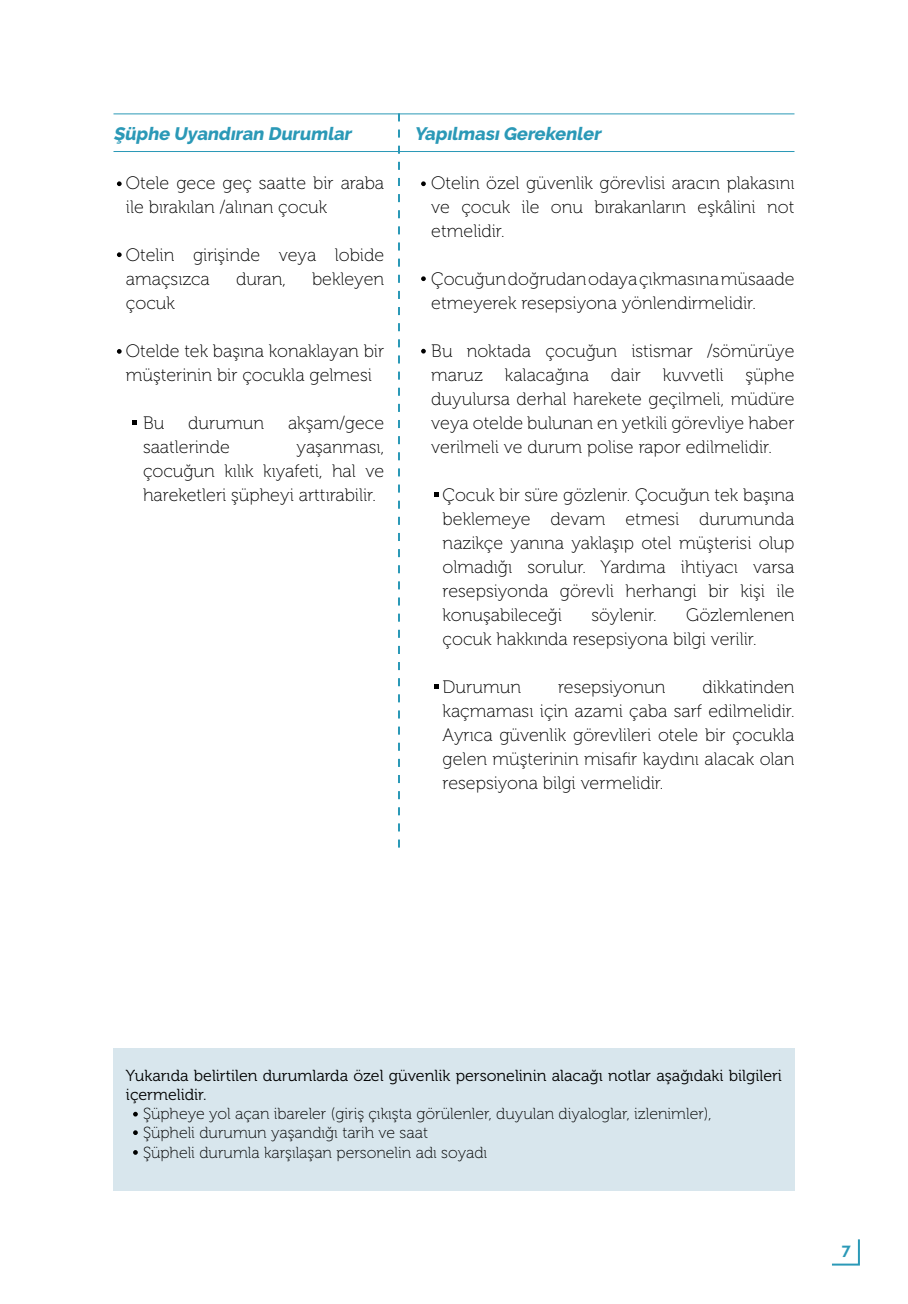
<style>
.page{position:relative;width:908px;height:1304px;background:#fff}
.page>*{position:absolute;margin:0;border:0;box-sizing:border-box;transform-origin:0 0}
.t1{font:18px/24px "Museo 100";color:#000}
.t2{font:italic 800 18px "Raleway";color:#2b99b7}
.t3{font:16px/19.2px "Museo 100";color:#000}
.t4{font:16px/19.2px "Museo 300";color:#000}
.t5{font:700 16px "Raleway";color:#2b99b7}
</style>
<div class="page">
<svg style="left:832px;top:1239px;width:28px;height:27px"></svg>
<div style="left:113px;top:1048px;width:681px;height:143px;background:#d8e6ed"></div>
<svg style="left:117px;top:181px;width:5px;height:5px"></svg>
<svg style="left:117px;top:252px;width:5px;height:5px"></svg>
<svg style="left:117px;top:349px;width:5px;height:5px"></svg>
<svg style="left:132px;top:420px;width:4px;height:4px"></svg>
<svg style="left:421px;top:181px;width:4px;height:5px"></svg>
<svg style="left:421px;top:276px;width:4px;height:5px"></svg>
<svg style="left:421px;top:349px;width:4px;height:5px"></svg>
<svg style="left:434px;top:492px;width:4px;height:4px"></svg>
<svg style="left:434px;top:684px;width:4px;height:5px"></svg>
<hr style="left:113px;top:113px;width:681px;height:1px;background:#2b99b7">
<hr style="left:113px;top:151px;width:681px;height:1px;background:#2b99b7">
<svg style="left:398px;top:113px;width:2px;height:735px"></svg>
<svg style="left:133px;top:1112px;width:5px;height:4px"></svg>
<svg style="left:133px;top:1130px;width:5px;height:5px"></svg>
<svg style="left:133px;top:1150px;width:5px;height:5px"></svg>
<p class="t2" style="left:113px;top:124px;width:243px">Şüphe Uyandıran Durumlar</p>
<p class="t2" style="left:414px;top:124px;width:191px">YapılmasıGerekenler</p>
<p class="t1" style="left:126px;top:172px;width:259px">Otele gece geç saatte bir araba ile bırakılan /alınan çocuk</p>
<p class="t1" style="left:126px;top:244px;width:259px">Otelin girişinde veya lobide amaçsızca</p>
<p class="t1" style="left:236px;top:268px;width:51px">duran,</p>
<p class="t1" style="left:312px;top:268px;width:74px">bekleyen</p>
<p class="t1" style="left:126px;top:292px;width:50px">çocuk</p>
<p class="t1" style="left:126px;top:340px;width:259px">Otelde tek başına konaklayan bir müşterinin bir çocukla gelmesi</p>
<p class="t1" style="left:143px;top:412px;width:23px">Bu</p>
<p class="t1" style="left:188px;top:412px;width:77px">durumun</p>
<p class="t1" style="left:288px;top:412px;width:98px">akşam/gece</p>
<p class="t1" style="left:143px;top:436px;width:88px">saatlerinde</p>
<p class="t1" style="left:143px;top:436px;width:242px;text-align:justify;text-indent:153px">yaşanması, çocuğun kılık kıyafeti, hal ve hareketleri şüpheyi arttırabilir.</p>
<p class="t1" style="left:431px;top:172px;width:364px;text-align:justify">Otelin özel güvenlik görevlisi aracın plakasını ve çocuk ile onu bırakanların eşkâlini not etmelidir.</p>
<p class="t1" style="left:431px;top:268px;width:364px">Çocuğun doğrudan odaya çıkmasına müsaade etmeyerek resepsiyona yönlendirmelidir.</p>
<p class="t1" style="left:431px;top:340px;width:364px;text-align:justify">Bu noktada çocuğun istismar /sömürüye maruz kalacağına dair kuvvetli şüphe duyulursa derhal harekete geçilmeli, müdüre veya otelde bulunan en yetkili görevliye haber verilmeli ve durum polise rapor edilmelidir.</p>
<p class="t1" style="left:442px;top:483px;width:353px;text-align:justify">Çocuk bir süre gözlenir. Çocuğun tek başına beklemeye devam etmesi durumunda nazikçe yanına yaklaşıp otel müşterisi olup olmadığı sorulur. Yardıma ihtiyacı varsa resepsiyonda görevli herhangi bir kişi ile konuşabileceği</p>
<p class="t1" style="left:442px;top:603px;width:353px;text-indent:243px">Gözlemlenen çocuk hakkında resepsiyona bilgi verilir.</p>
<p class="t1" style="left:442px;top:675px;width:80px">Durumun</p>
<p class="t1" style="left:558px;top:675px;width:109px">resepsiyonun</p>
<p class="t1" style="left:591px;top:603px;width:67px">söylenir.</p>
<p class="t1" style="left:442px;top:675px;width:353px;text-align:justify;text-indent:260px">dikkatinden kaçmaması için azami çaba sarf edilmelidir.<br>Ayrıca güvenlik görevlileri otele bir çocukla gelen müşterinin misafir kaydını alacak olan resepsiyona bilgi vermelidir.</p>
<p class="t4" style="left:126px;top:1066px;width:657px">Yukarıda belirtilen durumlarda özel güvenlik personelinin alacağı notlar aşağıdaki bilgileri içermelidir.</p>
<p class="t3" style="left:143px;top:1104px;width:570px">Şüpheye yol açan ibareler (giriş çıkışta görülenler, duyulan diyaloglar, izlenimler),<br>Şüpheli durumun yaşandığı tarih ve saat<br>Şüpheli durumla karşılaşan personelin adı soyadı</p>
<p class="t5" style="left:841px;top:1240px;width:10px">7</p>
</div>
